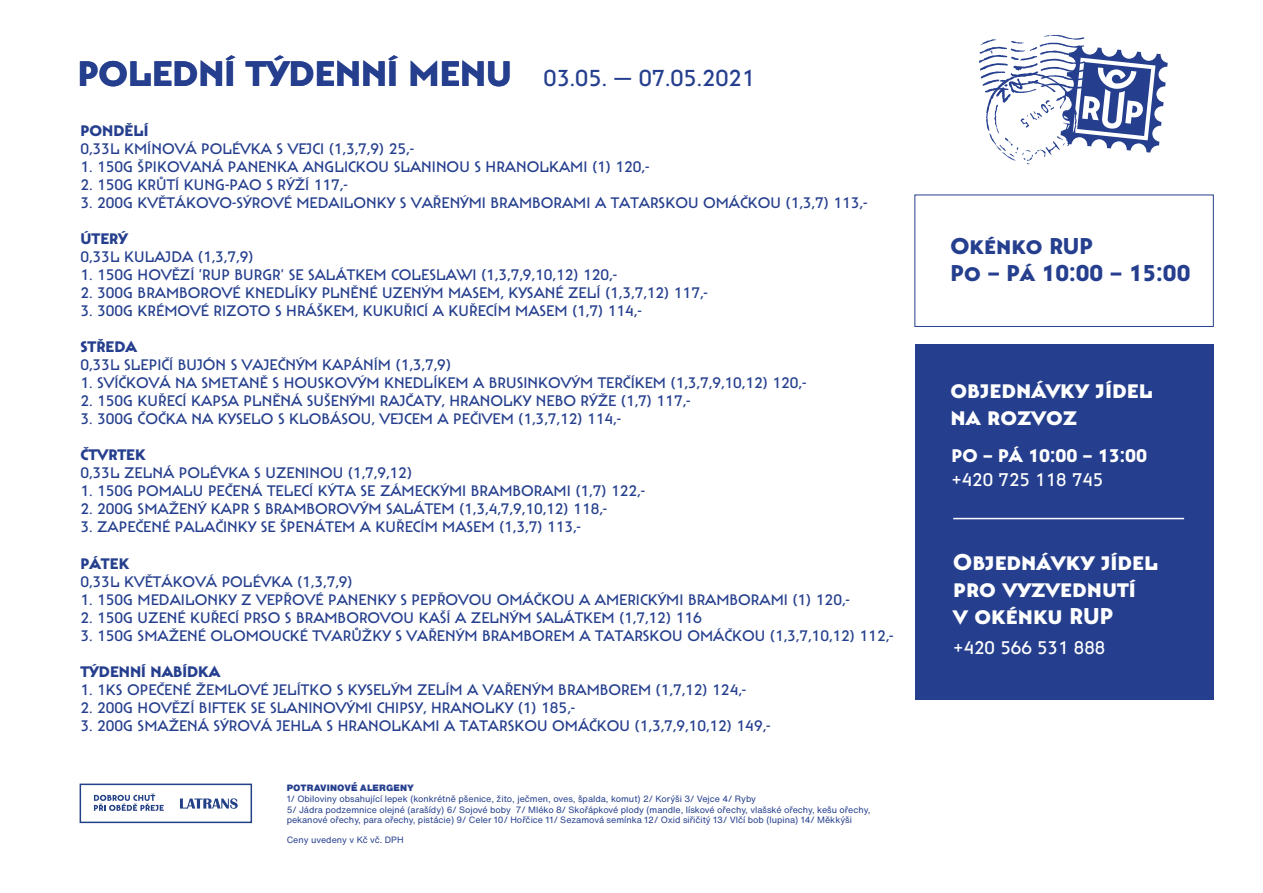
<style>
.page{position:relative;width:1263px;height:893px;background:#fff}
.page>*{position:absolute;margin:0;border:0;box-sizing:border-box;transform-origin:0 0}
.t1{font:700 34.8px "Bahnhof";color:#253f8e}
.t2{font:700 22.5px/27px "Bahnhof";color:#fff}
.t3{font:700 22.5px/27px "Bahnhof";color:#253f8e}
.t4{font:18px "Bahnhof";color:#fff}
.t5{font:700 18px "Bahnhof";color:#fff}
.t6{font:15px "Bahnhof";color:#253f8e}
.t7{font:700 15px "Bahnhof";color:#253f8e}
.t8{font:9px/10.8px "Helvetica Now Text";color:#253f8e}
.t9{font:900 9px "Helvetica Now Text";letter-spacing:.01em;color:#253f8e}
.s1{font-weight:400;font-size:22.65px}
</style>
<div class="page">
<div style="left:80px;top:784px;width:172px;height:39px;background:#fff;border:2px solid #234187"></div>
<svg style="left:94px;top:793px;width:70px;height:18px"></svg>
<div style="left:915px;top:344px;width:298px;height:355px;background:#253f8e"></div>
<svg style="left:180px;top:798px;width:58px;height:11px"></svg>
<svg style="left:979px;top:35px;width:189px;height:129px"></svg>
<hr style="left:953px;top:518px;width:231px;height:1px;background:#fff">
<div style="left:914px;top:195px;width:300px;height:132px;border:1px solid #253f8e"></div>
<h1 class="t1" style="left:78px;top:54px;width:679px">POLEDNÍ TÝDENNÍ MENU <span class="s1">03.05. — 07.05.2021</span></h1>
<p class="t7" style="left:80px;top:123px;width:69px">PONDĚLÍ</p>
<p class="t6" style="left:80px;top:141px;width:335px">0,33L KMÍNOVÁ POLÉVKA S VEJCI (1,3,7,9) 25,-</p>
<p class="t6" style="left:80px;top:159px;width:571px">1. 150G ŠPIKOVANÁ PANENKA ANGLICKOU SLANINOU S HRANOLKAMI (1) 120,-</p>
<p class="t6" style="left:80px;top:177px;width:269px">2. 150G KRŮTÍ KUNG-PAO S RÝŽÍ 117,-</p>
<p class="t6" style="left:80px;top:195px;width:788px">3. 200G KVĚTÁKOVO-SÝROVÉ MEDAILONKY S VAŘENÝMI BRAMBORAMI A TATARSKOU OMÁČKOU (1,3,7) 113,-</p>
<p class="t7" style="left:80px;top:231px;width:49px">ÚTERÝ</p>
<p class="t6" style="left:80px;top:249px;width:175px">0,33L KULAJDA (1,3,7,9)</p>
<p class="t6" style="left:80px;top:267px;width:538px">1. 150G HOVĚZÍ 'RUP BURGR' SE SALÁTKEM COLESLAWI (1,3,7,9,10,12) 120,-</p>
<p class="t6" style="left:80px;top:285px;width:629px">2. 300G BRAMBOROVÉ KNEDLÍKY PLNĚNÉ UZENÝM MASEM, KYSANÉ ZELÍ (1,3,7,12) 117,-</p>
<p class="t6" style="left:80px;top:303px;width:563px">3. 300G KRÉMOVÉ RIZOTO S HRÁŠKEM, KUKUŘICÍ A KUŘECÍM MASEM (1,7) 114,-</p>
<p class="t7" style="left:80px;top:339px;width:58px">STŘEDA</p>
<p class="t6" style="left:80px;top:357px;width:372px">0,33L SLEPIČÍ BUJÓN S VAJEČNÝM KAPÁNÍM (1,3,7,9)</p>
<p class="t6" style="left:80px;top:375px;width:728px">1. SVÍČKOVÁ NA SMETANĚ S HOUSKOVÝM KNEDLÍKEM A BRUSINKOVÝM TERČÍKEM (1,3,7,9,10,12) 120,-</p>
<p class="t6" style="left:80px;top:393px;width:612px">2. 150G KUŘECÍ KAPSA PLNĚNÁ SUŠENÝMI RAJČATY, HRANOLKY NEBO RÝŽE (1,7) 117,-</p>
<p class="t6" style="left:80px;top:411px;width:542px">3. 300G ČOČKA NA KYSELO S KLOBÁSOU, VEJCEM A PEČIVEM (1,3,7,12) 114,-</p>
<p class="t7" style="left:80px;top:447px;width:67px">ČTVRTEK</p>
<p class="t6" style="left:80px;top:465px;width:333px">0,33L ZELNÁ POLÉVKA S UZENINOU (1,7,9,12)</p>
<p class="t6" style="left:80px;top:483px;width:566px">1. 150G POMALU PEČENÁ TELECÍ KÝTA SE ZÁMECKÝMI BRAMBORAMI (1,7) 122,-</p>
<p class="t6" style="left:80px;top:501px;width:528px">2. 200G SMAŽENÝ KAPR S BRAMBOROVÝM SALÁTEM (1,3,4,7,9,10,12) 118,-</p>
<p class="t6" style="left:80px;top:519px;width:502px">3. ZAPEČENÉ PALAČINKY SE ŠPENÁTEM A KUŘECÍM MASEM (1,3,7) 113,-</p>
<p class="t7" style="left:80px;top:555px;width:50px">PÁTEK</p>
<p class="t6" style="left:80px;top:573px;width:274px">0,33L KVĚTÁKOVÁ POLÉVKA (1,3,7,9)</p>
<p class="t6" style="left:80px;top:591px;width:771px">1. 150G MEDAILONKY Z VEPŘOVÉ PANENKY S PEPŘOVOU OMÁČKOU A AMERICKÝMI BRAMBORAMI (1) 120,-</p>
<p class="t6" style="left:80px;top:609px;width:623px">2. 150G UZENÉ KUŘECÍ PRSO S BRAMBOROVOU KAŠÍ A ZELNÝM SALÁTKEM (1,7,12) 116</p>
<p class="t6" style="left:80px;top:627px;width:815px">3. 150G SMAŽENÉ OLOMOUCKÉ TVARŮŽKY S VAŘENÝM BRAMBOREM A TATARSKOU OMÁČKOU (1,3,7,10,12) 112,-</p>
<p class="t7" style="left:80px;top:663px;width:141px">TÝDENNÍ NABÍDKA</p>
<p class="t6" style="left:80px;top:681px;width:667px">1. 1KS OPEČENÉ ŽEMLOVÉ JELÍTKO S KYSELÝM ZELÍM A VAŘENÝM BRAMBOREM (1,7,12) 124,-</p>
<p class="t6" style="left:80px;top:699px;width:496px">2. 200G HOVĚZÍ BIFTEK SE SLANINOVÝMI CHIPSY, HRANOLKY (1) 185,-</p>
<p class="t6" style="left:80px;top:717px;width:692px">3. 200G SMAŽENÁ SÝROVÁ JEHLA S HRANOLKAMI A TATARSKOU OMÁČKOU (1,3,7,9,10,12) 149,-</p>
<p class="t9" style="left:287px;top:781px;width:129px">POTRAVINOVÉ ALERGENY</p>
<p class="t8" style="left:287px;top:793px;width:585px">1/ Obiloviny obsahující lepek (konkrétně pšenice, žito, ječmen, oves, špalda, komut) 2/ Korýši 3/ Vejce 4/ Ryby<br>5/ Jádra podzemnice olejné (arašídy) 6/ Sojové boby 7/ Mléko 8/ Skořápkové plody (mandle, lískové ořechy, vlašské ořechy, kešu ořechy, pekanové ořechy, para ořechy, pistácie) 9/ Celer 10/ Hořčice 11/ Sezamová semínka 12/ Oxid siřičitý 13/ Vlčí bob (lupina) 14/ Měkkýši</p>
<p class="t8" style="left:287px;top:834px;width:119px">Ceny uvedeny v Kč vč. DPH</p>
<h2 class="t3" style="left:950px;top:233px;width:241px">Okénko RUP<br>Po – Pá 10:00 – 15:00</h2>
<h2 class="t2" style="left:950px;top:377px;width:204px">objednávky jídel na rozvoz</h2>
<p class="t5" style="left:951px;top:445px;width:197px">PO – PÁ 10:00 – 13:00</p>
<p class="t4" style="left:951px;top:470px;width:153px">+420 725 118 745</p>
<h2 class="t2" style="left:953px;top:549px;width:207px">Objednávky jídel pro vyzvednutí<br>v okénku RUP</h2>
<p class="t4" style="left:953px;top:638px;width:153px">+420 566 531 888</p>
</div>
